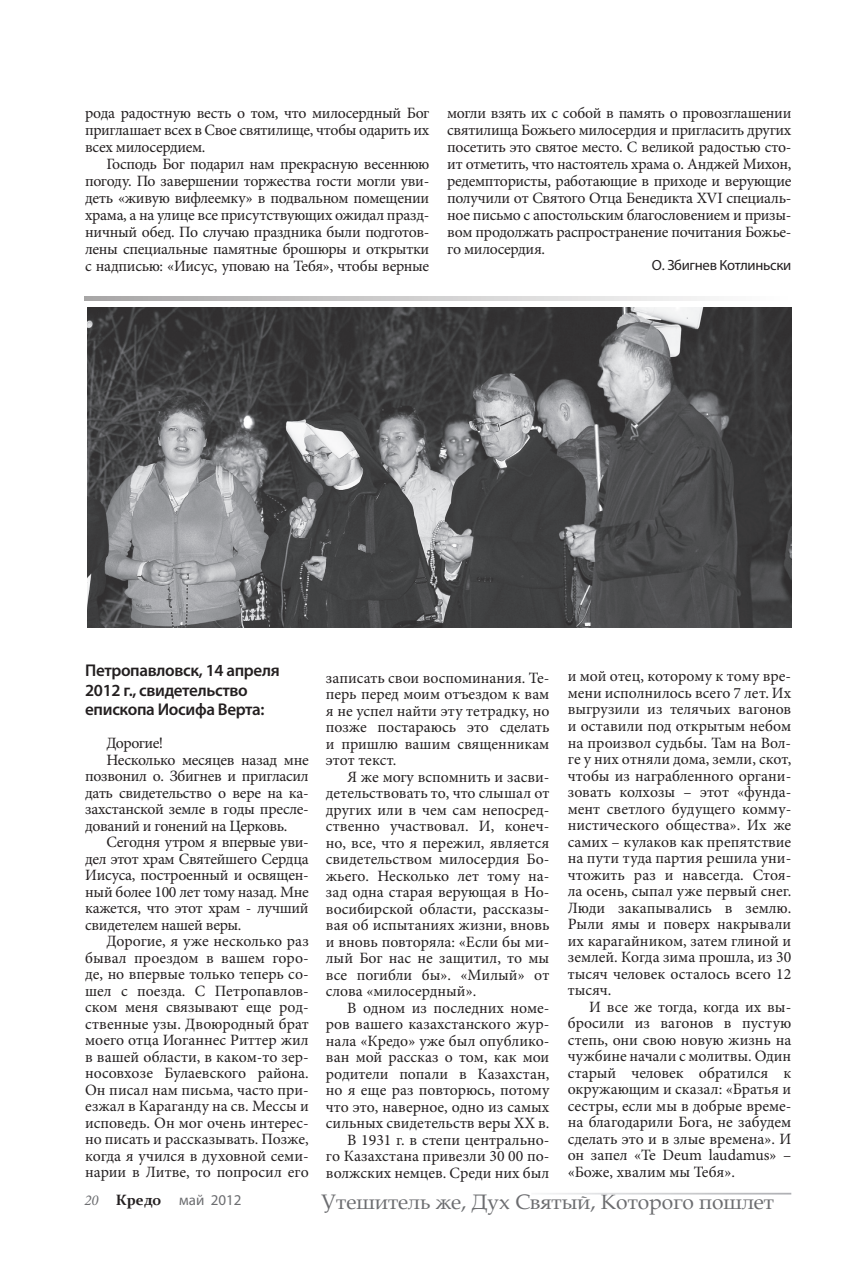
<style>
.page{position:relative;width:851px;height:1263px;background:#fff}
.page>*{position:absolute;margin:0;border:0;box-sizing:border-box;transform-origin:0 0}
.t1{font:21px "Book Antiqua";color:#6c6d70}
.t2{font:600 17.1px/19.2px "Myriad Pro";letter-spacing:-.02em;color:#231f20}
.t3{font:15.75px/16.5px "Minion Pro";letter-spacing:-.005em;color:#231f20;text-align:justify}
.t4{font:15.75px "Minion Pro";letter-spacing:-.035em;color:#231f20}
.t5{font:15px "Myriad Pro";color:#6c6d70}
.t6{font:14.7px "Myriad Pro";letter-spacing:-.02em;color:#231f20}
.s1{font-family:"Minion Pro";font-style:italic}
.s2{font-family:"Constantia";font-weight:700;color:#231f20}
</style>
<div class="page">
<img style="left:87px;top:308px;width:704px;height:320px">
<svg style="left:84px;top:296px;width:626px;height:5px;background:#cecdcd"></svg>
<p class="t3" style="left:85px;top:105px;width:345px;line-height:17px">рода радостную весть о том, что милосердный Бог приглашает всех в Свое святилище, чтобы одарить их всех милосердием.</p>
<p class="t3" style="left:85px;top:155px;width:345px;line-height:17px;text-indent:21px">Господь Бог подарил нам прекрасную весеннюю погоду. По завершении торжества гости могли уви&shy;деть «живую вифлеемку» в подвальном помещении храма, а на улице все присутствующих ожидал празд&shy;ничный обед. По случаю праздника были подготов&shy;лены специальные памятные брошюры и открытки с надписью: «Иисус, уповаю на Тебя», чтобы верные</p>
<p class="t3" style="left:447px;top:105px;width:346px;line-height:17px">могли взять их с собой в память о провозглашении святилища Божьего милосердия и пригласить других посетить это святое место. С великой радостью сто&shy;ит отметить, что настоятель храма о. Анджей Михон, редемптористы, работающие в приходе и верующие получили от Святого Отца Бенедикта XVI специаль&shy;ное письмо с апостольским благословением и призы&shy;вом продолжать распространение почитания Божье&shy;го милосердия.</p>
<p class="t6" style="left:651px;top:256px;width:141px">О. Збигнев Котлиньски</p>
<p class="t2" style="left:85px;top:661px;width:196px">Петропавловск, 14 апреля<br>2012 г., свидетельство епископа Иосифа Верта:</p>
<p class="t4" style="left:106px;top:733px;width:58px">Дорогие!</p>
<p class="t3" style="left:106px;top:751px;width:204px">Несколько месяцев назад мне</p>
<p class="t3" style="left:85px;top:768px;width:225px">позвонил о. Збигнев и пригласил</p>
<p class="t3" style="left:85px;top:785px;width:225px">дать свидетельство о вере на ка-</p>
<p class="t3" style="left:85px;top:801px;width:225px">захстанской земле в годы пресле-</p>
<p class="t3" style="left:85px;top:818px;width:204px">дований и гонений на Церковь.</p>
<p class="t3" style="left:106px;top:834px;width:204px">Сегодня утром я впервые уви-</p>
<p class="t3" style="left:85px;top:851px;width:225px">дел этот храм Святейшего Сердца</p>
<p class="t3" style="left:85px;top:867px;width:225px">Иисуса, построенный и освящен-</p>
<p class="t3" style="left:85px;top:884px;width:225px">ный более 100 лет тому назад. Мне</p>
<p class="t3" style="left:85px;top:900px;width:225px">кажется, что этот храм - лучший</p>
<p class="t3" style="left:85px;top:917px;width:158px">свидетелем нашей веры.</p>
<p class="t3" style="left:106px;top:933px;width:204px">Дорогие, я уже несколько раз</p>
<p class="t3" style="left:85px;top:950px;width:225px">бывал проездом в вашем горо-</p>
<p class="t3" style="left:85px;top:966px;width:225px">де, но впервые только теперь со-</p>
<p class="t3" style="left:85px;top:983px;width:225px">шел с поезда. С Петропавлов-</p>
<p class="t3" style="left:85px;top:999px;width:225px">ском меня связывают еще род-</p>
<p class="t3" style="left:85px;top:1016px;width:225px">ственные узы. Двоюродный брат</p>
<p class="t3" style="left:85px;top:1032px;width:225px">моего отца Иоганнес Риттер жил</p>
<p class="t3" style="left:85px;top:1049px;width:225px">в вашей области, в каком-то зер-</p>
<p class="t3" style="left:85px;top:1065px;width:225px">носовхозе Булаевского района.</p>
<p class="t3" style="left:85px;top:1082px;width:225px">Он писал нам письма, часто при-</p>
<p class="t3" style="left:85px;top:1098px;width:225px">езжал в Караганду на св. Мессы и</p>
<p class="t3" style="left:85px;top:1115px;width:225px">исповедь. Он мог очень интерес-</p>
<p class="t3" style="left:85px;top:1131px;width:225px">но писать и рассказывать. Позже,</p>
<p class="t3" style="left:85px;top:1148px;width:225px">когда я учился в духовной семи-</p>
<p class="t3" style="left:85px;top:1164px;width:225px">нарии в Литве, то попросил его</p>
<p class="t3" style="left:326px;top:669px;width:225px">записать свои воспоминания. Те&shy;перь перед моим отъездом к вам я не успел найти эту тетрадку, но позже постараюсь это сделать и пришлю вашим священникам этот текст.</p>
<p class="t3" style="left:326px;top:768px;width:225px;text-indent:21px">Я же могу вспомнить и засви&shy;детельствовать то, что слышал от других или в чем сам непосред&shy;ственно участвовал. И, конеч&shy;но, все, что я пережил, является свидетельством милосердия Бо&shy;жьего. Несколько лет тому на&shy;зад одна старая верующая в Но&shy;восибирской области, рассказы&shy;вая об испытаниях жизни, вновь и вновь повторяла: «Если бы ми&shy;лый Бог нас не защитил, то мы все погибли бы». «Милый» от слова «милосердный».</p>
<p class="t3" style="left:326px;top:999px;width:225px;text-align:right">В одном из последних номе&shy;ров вашего казахстанского жур&shy;нала «Кредо» уже был опублико&shy;ван мой рассказ о том, как мои родители попали в Казахстан, но я еще раз повторюсь, потому что это, наверное, одно из самых сильных свидетельств веры XX в.<br>В 1931 г. в степи центрально-<br>го Казахстана привезли 30 00 по&shy;волжских немцев. Среди них был</p>
<p class="t3" style="left:567px;top:668px;width:225px">и мой отец, которому к тому вре&shy;мени исполнилось всего 7 лет. Их выгрузили из телячьих вагонов и оставили под открытым небом на произвол судьбы. Там на Вол&shy;ге у них отняли дома, земли, скот, чтобы из награбленного органи&shy;зовать колхозы – этот «фунда&shy;мент светлого будущего комму&shy;нистического общества». Их же самих – кулаков как препятствие на пути туда партия решила уни&shy;чтожить раз и навсегда. Стоя&shy;ла осень, сыпал уже первый снег.<br>Люди закапывались в землю.<br>Рыли ямы и поверх накрывали их карагайником, затем глиной и землей. Когда зима прошла, из 30 тысяч человек осталось всего 12 тысяч.</p>
<p class="t3" style="left:567px;top:998px;width:225px;text-indent:21px">И все же тогда, когда их вы&shy;бросили из вагонов в пустую степь, они свою новую жизнь на чужбине начали с молитвы. Один старый человек обратился к окружающим и сказал: «Братья и сестры, если мы в добрые време&shy;на благодарили Бога, не забудем сделать это и в злые времена». И он запел «Te Deum laudamus» – «Боже, хвалим мы Тебя».</p>
<p class="t5" style="left:84px;top:1191px;width:158px"><span class="s1">20</span> <span class="s2">Кредо</span> май 2012</p>
<h1 class="t1" style="left:321px;top:1187px;width:454px">Утешитель же, Дух Святый, Которого пошлет</h1>
</div>
